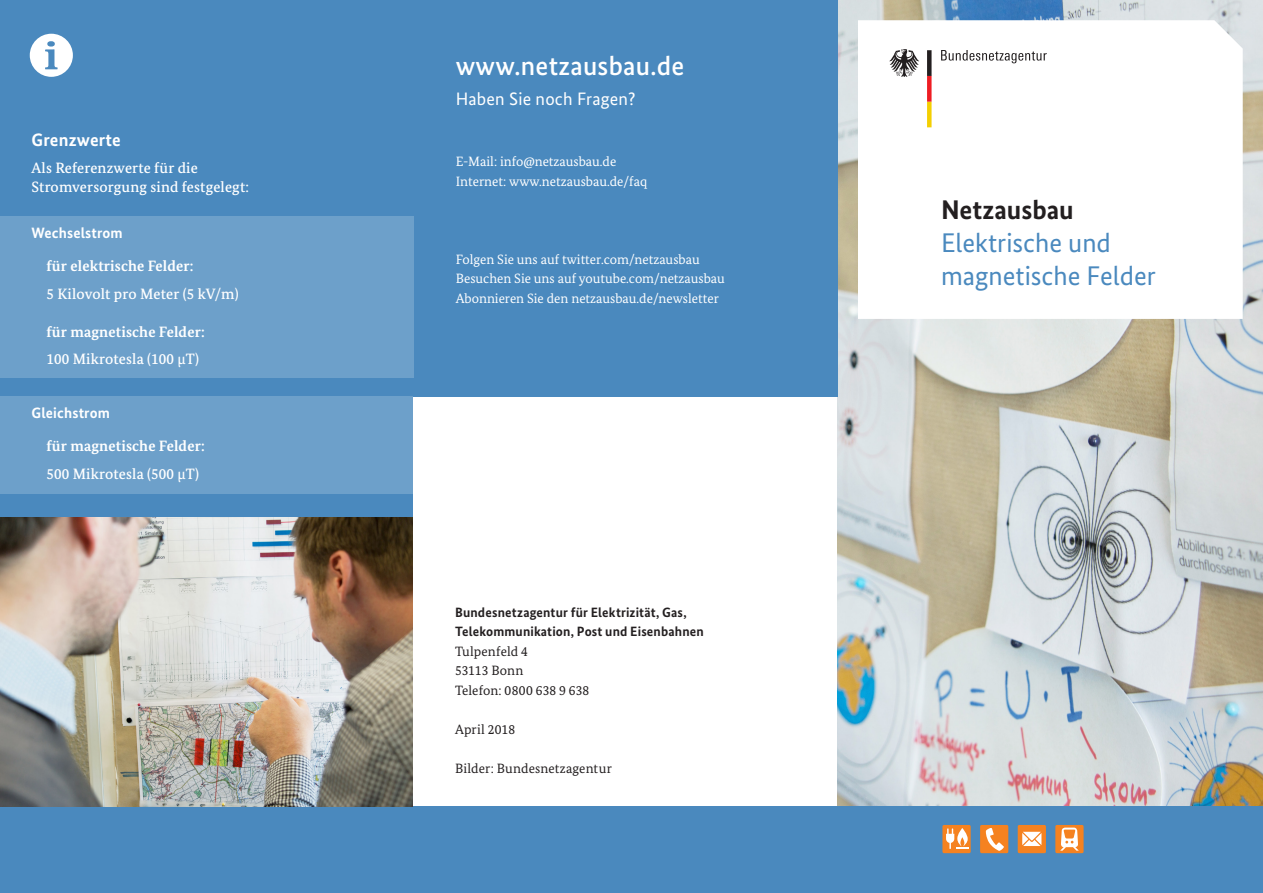
<style>
.page{position:relative;width:1263px;height:893px;background:#fff}
.page>*{position:absolute;margin:0;border:0;box-sizing:border-box;transform-origin:0 0}
._0_Titel_Headline_18{font:27px/33px "Bundes Sans";color:#4a89be}
.t1{font:500 27px "Bundes Sans";letter-spacing:.01em;color:#fff}
._0_Titel_Headline_18-2{font:700 27px "Bundes Sans";color:#231f20}
.t2{font:18px "Bundes Sans";letter-spacing:.01em;color:#fff}
.t3{font:700 18px "Bundes Sans";letter-spacing:.01em;color:#fff}
.t4{font:500 15px/18.8px "Bundes Serif";letter-spacing:.01em;color:#fff}
.t5{font:700 15px "Bundes Serif";letter-spacing:.01em;color:#fff}
.t6{font:700 15px "Bundes Sans";letter-spacing:.01em;color:#fff}
.t7{font:13.5px "Bundes Serif";color:#fff}
._1_Fließtext{font:700 13.5px/19.5px "Bundes Sans";letter-spacing:.01em;color:#231f20}
._1_Fließtext-2{font:13.5px "Bundes Serif";letter-spacing:.01em;color:#231f20}
.s1{font-family:"Bundes Serif";font-weight:400}
</style>
<div class="page">
<img style="left:838px;top:0;width:425px;height:806px">
<svg style="left:858px;top:20px;width:385px;height:299px"></svg>
<div style="left:868px;top:25px;width:216px;height:128px;background:#fff"></div>
<svg style="left:889px;top:49px;width:30px;height:28px"></svg>
<svg style="left:927px;top:50px;width:4px;height:77px"></svg>
<svg style="left:941px;top:50px;width:106px;height:13px"></svg>
<div style="left:0;top:806px;width:1263px;height:87px;background:#4a89be"></div>
<div style="left:942px;top:825px;width:29px;height:28px;background:#f58220;border-radius:2px"></div>
<svg style="left:946px;top:828px;width:22px;height:21px"></svg>
<div style="left:980px;top:825px;width:28px;height:28px;background:#f58220;border-radius:2px"></div>
<svg style="left:986px;top:828px;width:18px;height:23px"></svg>
<div style="left:1018px;top:825px;width:28px;height:28px;background:#f58220;border-radius:2px"></div>
<svg style="left:1022px;top:832px;width:19px;height:14px"></svg>
<div style="left:1055px;top:825px;width:28px;height:28px;background:#f58220;border-radius:2px"></div>
<svg style="left:1060px;top:828px;width:19px;height:23px"></svg>
<div style="left:0;top:0;width:412px;height:817px;background:#4a89be"></div>
<img style="left:0;top:517px;width:412px;height:289px">
<div style="left:412px;top:0;width:426px;height:396px;background:#4a89be"></div>
<div style="left:0;top:216px;width:413px;height:161px;background:#6da0ca"></div>
<div style="left:0;top:396px;width:412px;height:98px;background:#6da0ca"></div>
<div style="left:30px;top:34px;width:43px;height:43px;background:#fff;border-radius:50%"></div>
<svg style="left:45px;top:41px;width:13px;height:28px"></svg>
<p class="t3" style="left:32px;top:129px;width:91px">Grenzwerte</p>
<p class="t4" style="left:32px;top:158px;width:219px">Als Referenzwerte für die<br>Stromversorgung sind festgelegt:</p>
<p class="t6" style="left:32px;top:223px;width:93px">Wechselstrom</p>
<p class="t5" style="left:47px;top:257px;width:149px">für elektrische Felder:</p>
<p class="t4" style="left:47px;top:284px;width:194px">5 Kilovolt pro Meter (5 kV/m)</p>
<p class="t5" style="left:47px;top:322px;width:160px">für magnetische Felder:</p>
<p class="t4" style="left:47px;top:350px;width:154px">100 Mikrotesla (100 µT)</p>
<p class="t6" style="left:32px;top:403px;width:80px">Gleichstrom</p>
<p class="t5" style="left:47px;top:437px;width:160px">für magnetische Felder:</p>
<p class="t4" style="left:47px;top:464px;width:154px">500 Mikrotesla (500 µT)</p>
<p class="t1" style="left:456px;top:50px;width:230px">www.netzausbau.de</p>
<p class="t2" style="left:456px;top:88px;width:181px">Haben Sie noch Fragen?</p>
<p class="t7" style="left:456px;top:153px;width:162px">E-Mail: info@netzausbau.de</p>
<p class="t7" style="left:456px;top:173px;width:193px">Internet: www.netzausbau.de/faq</p>
<p class="t7" style="left:456px;top:251px;width:245px">Folgen Sie uns auf twitter.com/netzausbau</p>
<p class="t7" style="left:456px;top:270px;width:271px">Besuchen Sie uns auf youtube.com/netzausbau</p>
<p class="t7" style="left:456px;top:290px;width:265px">Abonnieren Sie den netzausbau.de/newsletter</p>
<p class="_1_Fließtext" style="left:455px;top:602px;width:250px">Bundesnetzagentur für Elektrizität, Gas,<br>Telekommunikation, Post und Eisenbahnen<br><span class="s1">Tulpenfeld 4<br>53113 Bonn<br>Telefon: 0800 638 9 638</span></p>
<p class="_1_Fließtext-2" style="left:455px;top:721px;width:62px">April 2018</p>
<p class="_1_Fließtext-2" style="left:455px;top:760px;width:158px">Bilder: Bundesnetzagentur</p>
<p class="_0_Titel_Headline_18-2" style="left:941px;top:193px;width:134px">Netzausbau</p>
<p class="_0_Titel_Headline_18" style="left:941px;top:226px;width:216px">Elektrische und magnetische Felder</p>
</div>
